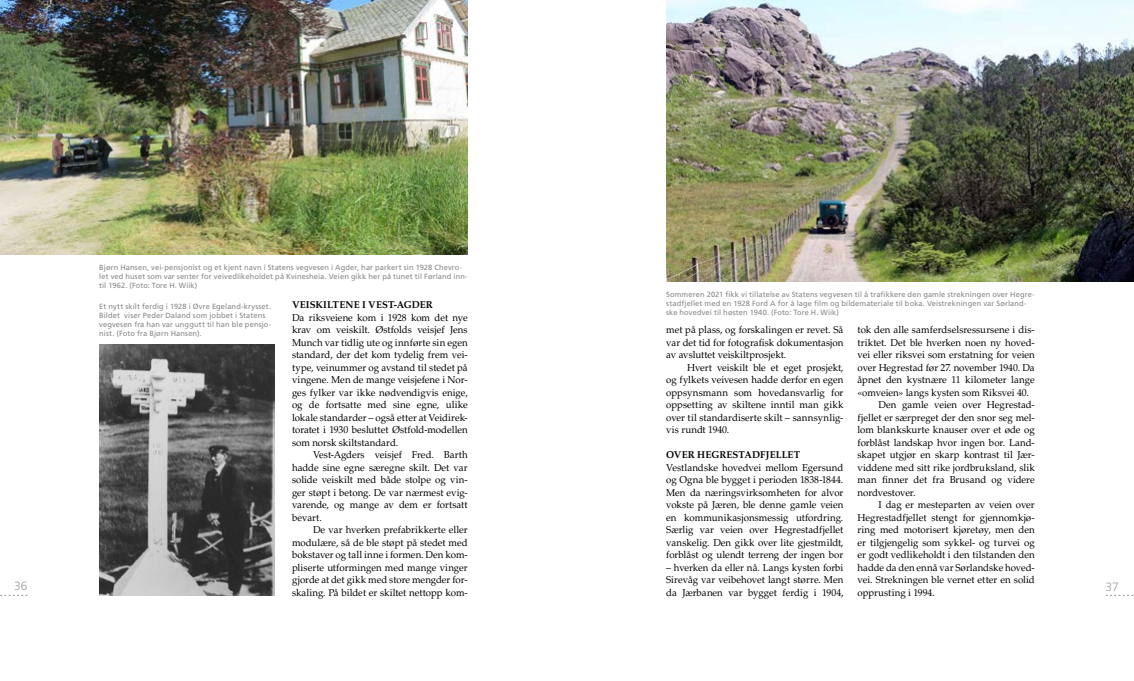
<style>
.page{position:relative;width:1134px;height:681px;background:#fff}
.page>*{position:absolute;margin:0;border:0;box-sizing:border-box;transform-origin:0 0}
.t1{font:300 12px "Frutiger LT Std";color:#9c9e9f}
.t2{font:10px/12.5px "Palatino LT Std";color:#000;text-align:justify}
.t3{font:700 10px "Palatino LT Std";letter-spacing:.01em;color:#000}
.t4{font:7.5px/9px "Frutiger LT Std";letter-spacing:.015em;color:#87888a}
</style>
<div class="page">
<img style="left:666px;top:0;width:468px;height:281px">
<img style="left:0;top:0;width:468px;height:255px">
<img style="left:99px;top:344px;width:176px;height:251px">
<p class="t4" style="left:99px;top:262px;width:370px">Bjørn Hansen, vei-pensjonist og et kjent navn i Statens vegvesen i Agder, har parkert sin 1928 Chevro&shy;let ved huset som var senter for veivedlikeholdet på Kvinesheia. Veien gikk her på tunet til Førland inn&shy;til 1962. (Foto: Tore H. Wiik)</p>
<p class="t4" style="left:99px;top:302px;width:174px">Et nytt skilt ferdig i 1928 i Øvre Egeland-krysset.<br>Bildet viser Peder Daland som jobbet i Statens vegvesen fra han var unggutt til han ble pensjo&shy;nist. (Foto fra Bjørn Hansen).</p>
<p class="t4" style="left:666px;top:290px;width:370px">Sommeren 2021 fikk vi tillatelse av Statens vegvesen til å trafikkere den gamle strekningen over Hegre&shy;stadfjellet med en 1928 Ford A for å lage film og bildemateriale til boka. Veistrekningen var Sørland&shy;ske hovedvei til høsten 1940. (Foto: Tore H. Wiik)</p>
<p class="t3" style="left:292px;top:299px;width:142px">VEISKILTENE I VEST-AGDER</p>
<p class="t2" style="left:292px;top:311px;width:177px">Da riksveiene kom i 1928 kom det nye krav om veiskilt. Østfolds veisjef Jens Munch var tidlig ute og innførte sin egen standard, der det kom tydelig frem vei&shy;type, veinummer og avstand til stedet på vingene. Men de mange veisjefene i Nor&shy;ges fylker var ikke nødvendigvis enige, og de fortsatte med sine egne, ulike lokale standarder – også etter at Veidirek&shy;toratet i 1930 besluttet Østfold-modellen som norsk skiltstandard.</p>
<p class="t2" style="left:292px;top:448px;width:177px;text-indent:21px">Vest-Agders veisjef Fred. Barth hadde sine egne særegne skilt. Det var solide veiskilt med både stolpe og vin&shy;ger støpt i betong. De var nærmest evig&shy;varende, og mange av dem er fortsatt bevart.</p>
<p class="t2" style="left:292px;top:523px;width:177px;text-indent:21px">De var hverken prefabrikkerte eller modulære, så de ble støpt på stedet med bokstaver og tall inne i formen. Den kom&shy;pliserte utformingen med mange vinger gjorde at det gikk med store mengder for&shy;skaling. På bildet er skiltet nettopp kom-</p>
<p class="t2" style="left:666px;top:323px;width:179px">met på plass, og forskalingen er revet. Så var det tid for fotografisk dokumentasjon av avsluttet veiskiltprosjekt.</p>
<p class="t2" style="left:666px;top:361px;width:179px;text-indent:21px">Hvert veiskilt ble et eget prosjekt, og fylkets veivesen hadde derfor en egen oppsynsmann som hovedansvarlig for oppsetting av skiltene inntil man gikk over til standardiserte skilt – sannsynlig&shy;vis rundt 1940.</p>
<p class="t3" style="left:666px;top:449px;width:135px">OVER HEGRESTADFJELLET</p>
<p class="t2" style="left:666px;top:461px;width:179px">Vestlandske hovedvei mellom Egersund og Ogna ble bygget i perioden 1838-1844.<br>Men da næringsvirksomheten for alvor vokste på Jæren, ble denne gamle veien en kommunikasjonsmessig utfordring.<br>Særlig var veien over Hegrestadfjellet vanskelig. Den gikk over lite gjestmildt, forblåst og ulendt terreng der ingen bor</p>
<p class="t2" style="left:666px;top:561px;width:179px">– hverken da eller nå. Langs kysten forbi Sirevåg var veibehovet langt større. Men da Jærbanen var bygget ferdig i 1904,</p>
<p class="t2" style="left:857px;top:323px;width:179px">tok den alle samferdselsressursene i dis-</p>
<p class="t2" style="left:857px;top:336px;width:179px">triktet. Det ble hverken noen ny hoved-</p>
<p class="t2" style="left:857px;top:348px;width:179px">vei eller riksvei som erstatning for veien</p>
<p class="t2" style="left:857px;top:361px;width:179px">over Hegrestad før 27. november 1940. Da</p>
<p class="t2" style="left:857px;top:373px;width:179px">åpnet den kystnære 11 kilometer lange</p>
<p class="t2" style="left:857px;top:386px;width:173px">«omveien» langs kysten som Riksvei 40.</p>
<p class="t2" style="left:878px;top:398px;width:158px">Den gamle veien over Hegrestad-</p>
<p class="t2" style="left:857px;top:411px;width:179px">fjellet er særpreget der den snor seg mel-</p>
<p class="t2" style="left:857px;top:423px;width:179px">lom blankskurte knauser over et øde og</p>
<p class="t2" style="left:857px;top:436px;width:179px">forblåst landskap hvor ingen bor. Land-</p>
<p class="t2" style="left:857px;top:448px;width:179px">skapet utgjør en skarp kontrast til Jær-</p>
<p class="t2" style="left:857px;top:461px;width:179px">viddene med sitt rike jordbruksland, slik</p>
<p class="t2" style="left:857px;top:473px;width:179px">man finner det fra Brusand og videre</p>
<p class="t2" style="left:857px;top:486px;width:60px">nordvestover.</p>
<p class="t2" style="left:878px;top:498px;width:158px">I dag er mesteparten av veien over</p>
<p class="t2" style="left:857px;top:511px;width:179px">Hegrestadfjellet stengt for gjennomkjø-</p>
<p class="t2" style="left:857px;top:523px;width:179px">ring med motorisert kjøretøy, men den</p>
<p class="t2" style="left:857px;top:536px;width:179px">er tilgjengelig som sykkel- og turvei og</p>
<p class="t2" style="left:857px;top:548px;width:179px">er godt vedlikeholdt i den tilstanden den</p>
<p class="t2" style="left:857px;top:561px;width:179px">hadde da den ennå var Sørlandske hoved-</p>
<p class="t2" style="left:857px;top:573px;width:179px">vei. Strekningen ble vernet etter en solid</p>
<p class="t2" style="left:857px;top:586px;width:78px">opprusting i 1994.</p>
<p class="t1" style="left:14px;top:579px;width:15px">36</p>
<p class="t1" style="left:1106px;top:579px;width:15px">37</p>
</div>
